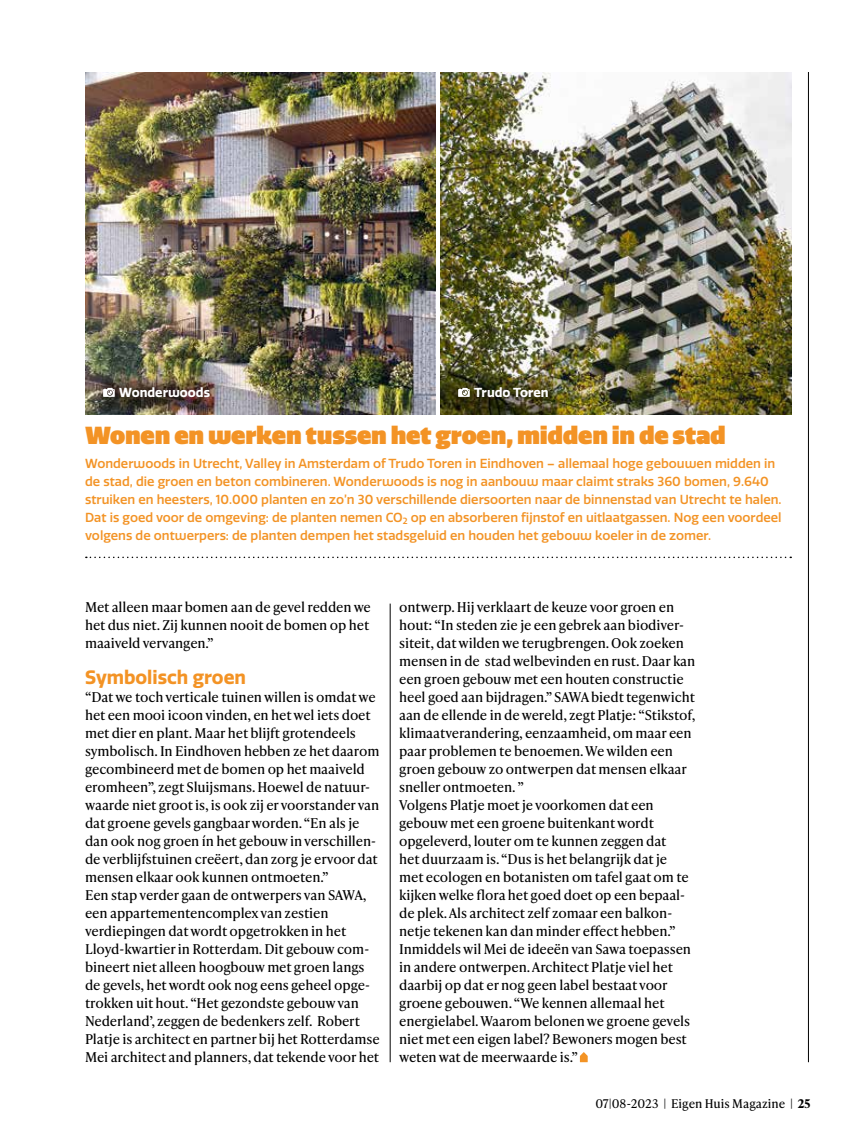
<style>
.page{position:relative;width:851px;height:1127px;background:#fff}
.page>*{position:absolute;margin:0;border:0;box-sizing:border-box;transform-origin:0 0}
.t1{font:900 24px "Quatro";letter-spacing:-.01em;color:#f39325}
.t2{font:700 18.75px "Quatro";color:#f39325}
.t3{font:13.5px/18px "Ivy Presto Text";letter-spacing:-.01em;color:#000}
.t4{font:500 12.75px/18px "Quatro";color:#f39325}
.t5{font:700 12.75px "Quatro";color:#fff}
.t6{font:12px "Ivy Presto Text";color:#000}
.s1{font-weight:700}
</style>
<div class="page">
<img style="left:85px;top:72px;width:351px;height:342px">
<img style="left:440px;top:72px;width:351px;height:342px">
<hr style="left:808px;top:72px;width:1px;height:990px;background:#000">
<svg style="left:579px;top:1052px;width:8px;height:10px"></svg>
<hr style="left:390px;top:603px;width:1px;height:459px;background:#000">
<svg style="left:86px;top:557px;width:705px;height:1px"></svg>
<svg style="left:103px;top:388px;width:12px;height:9px"></svg>
<svg style="left:458px;top:388px;width:11px;height:9px"></svg>
<p class="t5" style="left:119px;top:385px;width:92px">Wonderwoods</p>
<p class="t5" style="left:474px;top:385px;width:76px">Trudo Toren</p>
<h1 class="t1" style="left:85px;top:420px;width:642px">Wonen en werken tussen het groen, midden in de stad</h1>
<p class="t4" style="left:85px;top:455px;width:698px">Wonderwoods in Utrecht, Valley in Amsterdam of Trudo Toren in Eindhoven – allemaal hoge gebouwen midden in de stad, die groen en beton combineren. Wonderwoods is nog in aanbouw maar claimt straks 360 bomen, 9.640 struiken en heesters, 10.000 planten en zo’n 30 verschillende diersoorten naar de binnenstad van Utrecht te halen.<br>Dat is goed voor de omgeving: de planten nemen CO<sub>2</sub> op en absorberen fijnstof en uitlaatgassen. Nog een voordeel volgens de ontwerpers: de planten dempen het stadsgeluid en houden het gebouw koeler in de zomer.</p>
<p class="t3" style="left:85px;top:597px;width:287px;text-align:justify">Met alleen maar bomen aan de gevel redden we het dus niet. Zij kunnen nooit de bomen op het maaiveld vervangen.”</p>
<h2 class="t2" style="left:85px;top:666px;width:162px">Symbolisch groen</h2>
<p class="t3" style="left:85px;top:687px;width:296px">“Dat we toch verticale tuinen willen is omdat we het een mooi icoon vinden, en het wel iets doet met dier en plant. Maar het blijft grotendeels symbolisch. In Eindhoven hebben ze het daarom gecombineerd met de bomen op het maaiveld eromheen”, zegt Sluijsmans. Hoewel de natuur&shy;waarde niet groot is, is ook zij er voorstander van dat groene gevels gangbaar worden. “En als je dan ook nog groen ín het gebouw in verschillen&shy;de verblijfstuinen creëert, dan zorg je ervoor dat mensen elkaar ook kunnen ontmoeten.”<br>Een stap verder gaan de ontwerpers van SAWA, een appartementencomplex van zestien verdiepingen dat wordt opgetrokken in het Lloyd-kwartier in Rotterdam. Dit gebouw com&shy;bineert niet alleen hoogbouw met groen langs de gevels, het wordt ook nog eens geheel opge&shy;trokken uit hout. “Het gezondste gebouw van Nederland’, zeggen de bedenkers zelf. Robert Platje is architect en partner bij het Rotterdamse Mei architect and planners, dat tekende voor het</p>
<p class="t3" style="left:399px;top:597px;width:298px">ontwerp. Hij verklaart de keuze voor groen en hout: “In steden zie je een gebrek aan biodiver&shy;siteit, dat wilden we terugbrengen. Ook zoeken mensen in de stad welbevinden en rust. Daar kan een groen gebouw met een houten constructie heel goed aan bijdragen.” SAWA biedt tegenwicht aan de ellende in de wereld, zegt Platje: “Stikstof, klimaatverandering, eenzaamheid, om maar een paar problemen te benoemen. We wilden een groen gebouw zo ontwerpen dat mensen elkaar sneller ontmoeten. ”<br>Volgens Platje moet je voorkomen dat een gebouw met een groene buitenkant wordt opgeleverd, louter om te kunnen zeggen dat<br>het duurzaam is. “Dus is het belangrijk dat je<br>met ecologen en botanisten om tafel gaat om te kijken welke flora het goed doet op een bepaal&shy;de plek. Als architect zelf zomaar een balkon&shy;netje tekenen kan dan minder effect hebben.” Inmiddels wil Mei de ideeën van Sawa toepassen in andere ontwerpen. Architect Platje viel het daarbij op dat er nog geen label bestaat voor groene gebouwen. “We kennen allemaal het energielabel. Waarom belonen we groene gevels niet met een eigen label? Bewoners mogen best weten wat de meerwaarde is.”</p>
<p class="t6" style="left:595px;top:1095px;width:217px">07|08-2023 | Eigen Huis Magazine | <span class="s1">25</span></p>
</div>
